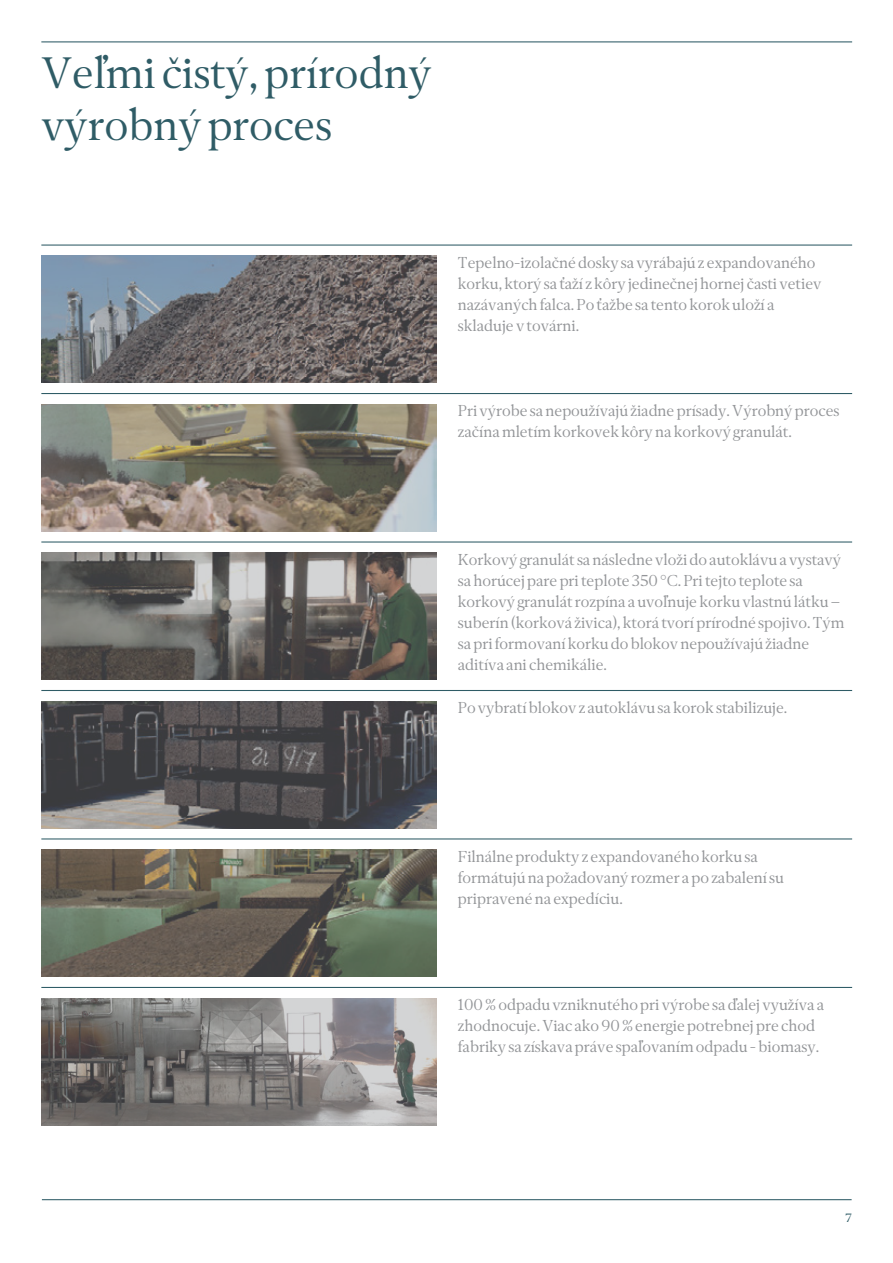
<style>
.page{position:relative;width:893px;height:1263px;background:#fff}
.page>*{position:absolute;margin:0;border:0;box-sizing:border-box;transform-origin:0 0}
.t1{font:43.8px/52.5px "Amorim Serif";color:#2f5c66}
.t2{font:15.75px/21px "Amorim Serif";color:#939598}
.t3{font:12px "Amorim Serif";color:#2f5c66}
</style>
<div class="page">
<hr style="left:41px;top:41px;width:811px;height:1px;background:#2f5c66">
<hr style="left:42px;top:1199px;width:810px;height:1px;background:#2f5c66">
<hr style="left:41px;top:541px;width:811px;height:1px;background:#2f5c66">
<hr style="left:41px;top:838px;width:811px;height:1px;background:#2f5c66">
<hr style="left:41px;top:690px;width:811px;height:1px;background:#2f5c66">
<hr style="left:41px;top:987px;width:811px;height:1px;background:#2f5c66">
<hr style="left:41px;top:393px;width:811px;height:1px;background:#2f5c66">
<hr style="left:41px;top:245px;width:811px;height:1px;background:#2f5c66">
<svg style="left:41px;top:256px;width:396px;height:127px;background:#707176"></svg>
<svg style="left:41px;top:404px;width:396px;height:127px;background:#868073"></svg>
<svg style="left:41px;top:553px;width:396px;height:127px;background:#6b6966"></svg>
<svg style="left:41px;top:701px;width:396px;height:127px;background:#504f51"></svg>
<svg style="left:41px;top:850px;width:396px;height:127px;background:#676759"></svg>
<svg style="left:41px;top:998px;width:396px;height:127px;background:#858382"></svg>
<h1 class="t1" style="left:41px;top:46px;width:392px">Veľmi čistý, prírodný výrobný proces</h1>
<p class="t2" style="left:458px;top:251px;width:365px">Tepelno-izolačné dosky sa vyrábajú z expandovaného korku, ktorý sa ťaží z kôry jedinečnej hornej časti vetiev nazávaných falca. Po ťažbe sa tento korok uloží a skladuje v továrni.</p>
<p class="t2" style="left:458px;top:400px;width:383px">Pri výrobe sa nepoužívajú žiadne prísady. Výrobný proces začína mletím korkovek kôry na korkový granulát.</p>
<p class="t2" style="left:458px;top:548px;width:388px">Korkový granulát sa následne vloži do autoklávu a vystavý sa horúcej pare pri teplote 350 °C. Pri tejto teplote sa korkový granulát rozpína a uvoľnuje korku vlastnú látku – suberín (korková živica), ktorá tvorí prírodné spojivo. Tým sa pri formovaní korku do blokov nepoužívajú žiadne aditíva ani chemikálie.</p>
<p class="t2" style="left:458px;top:697px;width:331px">Po vybratí blokov z autoklávu sa korok stabilizuje.</p>
<p class="t2" style="left:458px;top:845px;width:328px">Filnálne produkty z expandovaného korku sa formátujú na požadovaný rozmer a po zabalení su pripravené na expedíciu.</p>
<p class="t2" style="left:458px;top:994px;width:368px">100 % odpadu vzniknutého pri výrobe sa ďalej využíva a zhodnocuje. Viac ako 90 % energie potrebnej pre chod fabriky sa získava práve spaľovaním odpadu - biomasy.</p>
<p class="t3" style="left:845px;top:1210px;width:8px">7</p>
</div>
